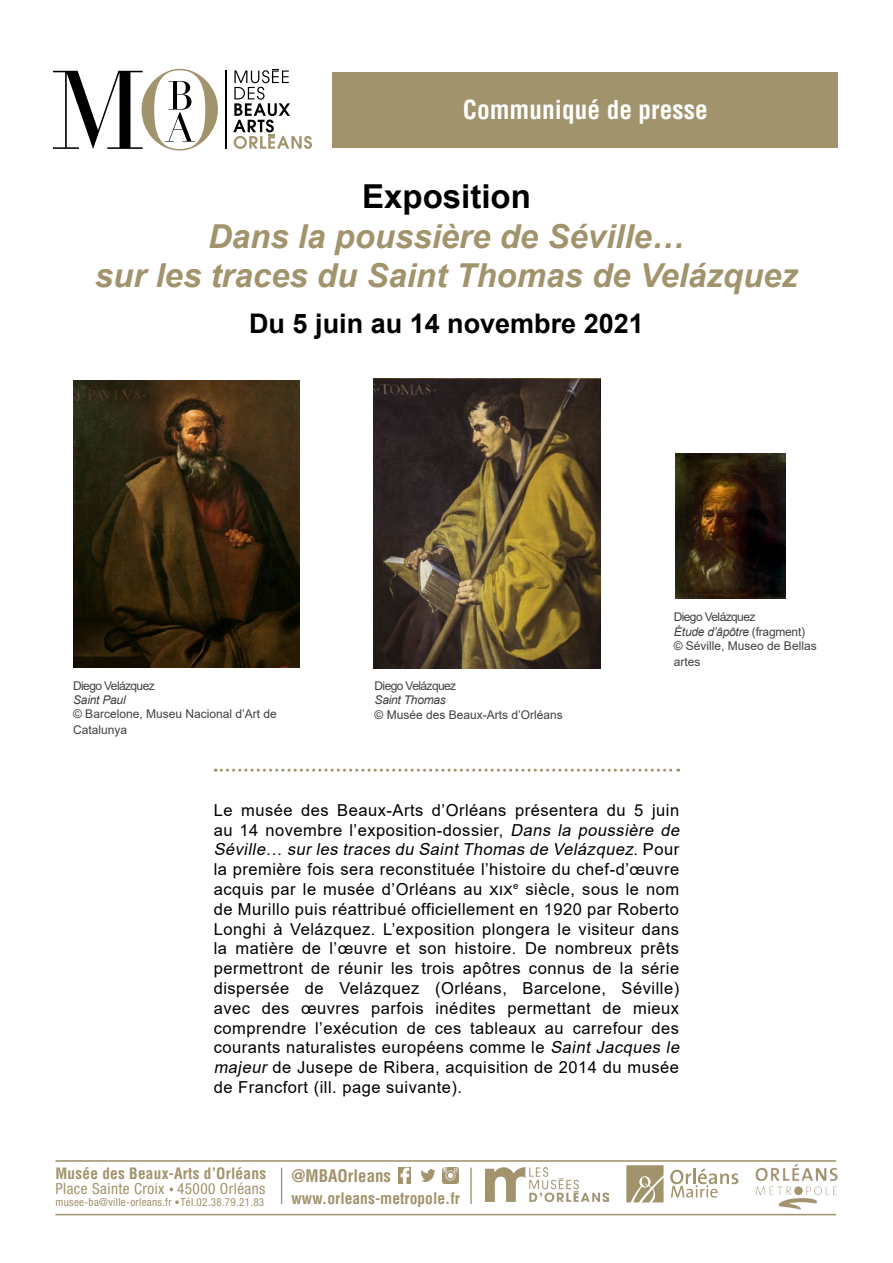
<style>
.page{position:relative;width:893px;height:1263px;background:#fff}
.page>*{position:absolute;margin:0;border:0;box-sizing:border-box;transform-origin:0 0}
.t1{font:italic 700 33px/39.6px "Arial";color:#a1936c;text-align:center}
.t2{font:700 33px "Arial";color:#000}
.t3{font:700 27px "Arial";color:#000}
.t4{font:700 condensed 25.5px "Helvetica";color:#fff}
.t5{font:700 condensed 16.95px "Helvetica";color:#a1936c}
.t6{font:16.5px/19.8px "Arial";letter-spacing:.03em;color:#000}
.t7{font:700 condensed 15.6px "Helvetica";color:#a1936c}
.t8{font:condensed 15.3px "Helvetica Neue";letter-spacing:.025em;color:#a1936c}
.t9{font:700 condensed 15.3px "Helvetica";letter-spacing:.015em;color:#a1936c}
.t10{font:12px/14.7px "Arial";color:#414042}
.t11{font:12px "Arial";letter-spacing:-.05em;color:#414042}
.t12{font:italic 12px "Arial";letter-spacing:-.02em;color:#414042}
.t13{font:condensed 11.1px "Helvetica Neue";letter-spacing:.025em;color:#a1936c}
.s1{font-style:italic}
</style>
<div class="page">
<div style="left:333px;top:72px;width:505px;height:75px;background:#a1936c"></div>
<svg style="left:53px;top:69px;width:165px;height:82px"></svg>
<hr style="left:225px;top:70px;width:1px;height:79px;background:#000">
<svg style="left:233px;top:69px;width:79px;height:80px"></svg>
<img style="left:373px;top:379px;width:227px;height:289px">
<img style="left:756px;top:1161px;width:82px;height:49px">
<img style="left:398px;top:1167px;width:12px;height:16px">
<img style="left:420px;top:1169px;width:15px;height:13px">
<img style="left:442px;top:1167px;width:16px;height:16px">
<hr style="left:281px;top:1168px;width:1px;height:36px;background:#a1936c">
<svg style="left:170px;top:1187px;width:3px;height:4px"></svg>
<svg style="left:175px;top:1200px;width:4px;height:4px"></svg>
<img style="left:486px;top:1167px;width:123px;height:34px">
<svg style="left:626px;top:1165px;width:38px;height:37px"></svg>
<svg style="left:670px;top:1168px;width:68px;height:30px"></svg>
<hr style="left:55px;top:1160px;width:781px;height:2px;background:#a1936c">
<hr style="left:55px;top:1214px;width:781px;height:1px;background:#a1936c">
<hr style="left:470px;top:1168px;width:2px;height:36px;background:#a1936c">
<img style="left:73px;top:380px;width:227px;height:287px">
<img style="left:675px;top:454px;width:110px;height:145px">
<svg style="left:215px;top:769px;width:464px;height:3px"></svg>
<h3 class="t4" style="left:463px;top:94px;width:247px">Communiqué de presse</h3>
<h1 class="t2" style="left:362px;top:173px;width:170px">Exposition</h1>
<h1 class="t1" style="left:95px;top:217px;width:705px">Dans la poussière de Séville…<br>sur les traces du Saint Thomas de Velázquez</h1>
<h2 class="t3" style="left:249px;top:305px;width:396px">Du 5 juin au 14 novembre 2021</h2>
<p class="t11" style="left:73px;top:677px;width:83px">Diego Velázquez</p>
<p class="t12" style="left:73px;top:692px;width:54px">Saint Paul</p>
<p class="t10" style="left:73px;top:706px;width:205px;line-height:15.1px">© Barcelone, Museu Nacional d’Art de<br>Catalunya</p>
<p class="t11" style="left:375px;top:677px;width:83px">Diego Velázquez</p>
<p class="t12" style="left:375px;top:692px;width:73px">Saint Thomas</p>
<p class="t10" style="left:375px;top:707px;width:190px">© Musée des Beaux-Arts d’Orléans</p>
<p class="t10" style="left:674px;top:610px;width:144px">Diego Velázquez<br><span class="s1">étude d’âpôtre</span> (fragment) © Séville, Museo de Bellas artes</p>
<p class="t6" style="left:214px;top:800px;width:471px">Le musée des Beaux-Arts d’Orléans présentera du 5 juin au 14 novembre l’exposition-dossier, <span class="s1">Dans la poussière de Séville… surles traces du SaintThomas de Velázquez</span>. P o u r la première fois sera reconstituée l’histoire du chef-d’œuvre acquis par le musée d’Orléans au xix<sup>e</sup> siècle, sous le nom de Murillo puis réattribué officiellement en 1920 par Roberto Longhi à Velázquez. L’exposition plongera le visiteur dans la matière de l’œuvre et son histoire. De nombreux prêts permettront de réunir les trois apôtres connus de la série dispersée de Velázquez (Orléans, Barcelone, Séville) avec des œuvres parfois inédites permettant de mieux comprendre l’exécution de ces tableaux au carrefour des courants naturalistes européens comme le <span class="s1">Saint Jacques le majeur</span> de Jusepe de Ribera, acquisition de 2014 du musée de Francfort (ill. page suivante).</p>
<p class="t9" style="left:55px;top:1164px;width:212px">Musée des Beaux-Arts d’Orléans</p>
<p class="t8" style="left:55px;top:1180px;width:212px">Place Sainte Croix 45000 Orléans</p>
<p class="t13" style="left:55px;top:1196px;width:210px">musee-ba@ville-orleans.fr Tél.02.38.79.21.83</p>
<p class="t5" style="left:292px;top:1165px;width:101px">@MBAOrleans</p>
<p class="t7" style="left:292px;top:1189px;width:170px">www.orleans-metropole.fr</p>
</div>
